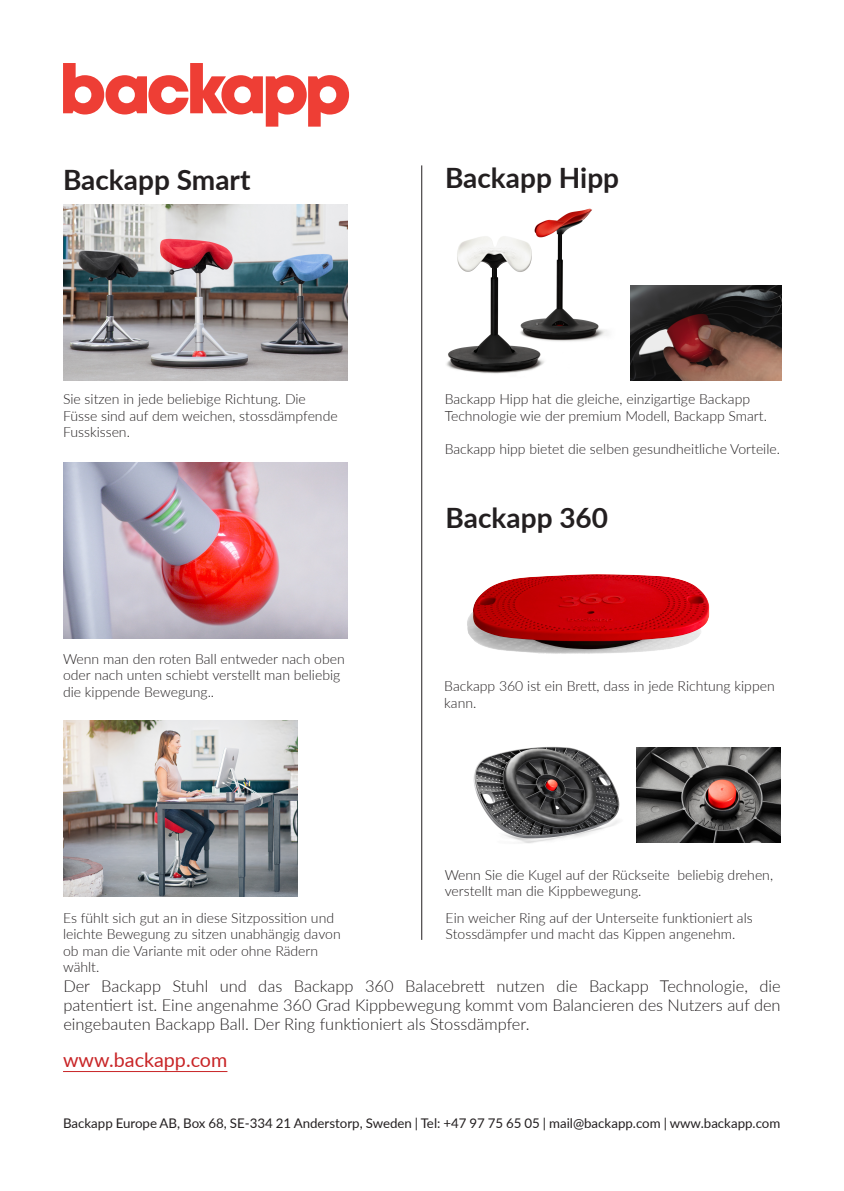
<style>
.page{position:relative;width:844px;height:1191px;background:#fff}
.page>*{position:absolute;margin:0;border:0;box-sizing:border-box;transform-origin:0 0}
.t1{font:700 28px "Lato";color:#231f20}
.t2{font:19.78px "Lato";color:#c82426}
.t3{font:300 16.45px/19.2px "Lato";color:#231f20;text-align:justify}
.t4{font:300 14px/16.4px "Lato";color:#231f20}
.t5{font:13.3px "Lato";color:#231f20}
</style>
<div class="page">
<svg style="left:63px;top:63px;width:286px;height:64px"></svg>
<img style="left:63px;top:204px;width:284px;height:176px">
<img style="left:446px;top:208px;width:162px;height:166px">
<img style="left:63px;top:462px;width:284px;height:176px">
<img style="left:63px;top:720px;width:235px;height:176px">
<img style="left:636px;top:747px;width:144px;height:95px">
<hr style="left:63px;top:1071px;width:164px;height:1px;background:#c82426">
<img style="left:473px;top:746px;width:147px;height:97px">
<img style="left:467px;top:574px;width:243px;height:80px">
<hr style="left:421px;top:165px;width:1px;height:775px;background:#231f20">
<img style="left:630px;top:286px;width:151px;height:94px">
<p class="t1" style="left:63px;top:159px;width:189px">Backapp Smart</p>
<p class="t4" style="left:63px;top:390px;width:276px">Sie sitzen in jede beliebige Richtung. Die<br>Füsse sind auf dem weichen, stossdämpfende<br>Fusskissen.</p>
<p class="t4" style="left:63px;top:650px;width:283px">Wenn man den roten Ball entweder nach oben oder nach unten schiebt verstellt man beliebig die kippende Bewegung..</p>
<p class="t4" style="left:63px;top:909px;width:279px">Es fühlt sich gut an in diese Sitzpossition und leichte Bewegung zu sitzen unabhängig davon ob man die Variante mit oder ohne Rädern wählt.</p>
<p class="t1" style="left:445px;top:158px;width:176px">Backapp Hipp</p>
<p class="t4" style="left:444px;top:390px;width:324px">Backapp Hipp hat die gleiche, einzigartige Backapp<br>Technologie wie der premium Modell, Backapp Smart.</p>
<p class="t4" style="left:444px;top:440px;width:337px">Backapp hipp bietet die selben gesundheitliche Vorteile.</p>
<p class="t1" style="left:445px;top:497px;width:164px">Backapp 360</p>
<p class="t4" style="left:444px;top:677px;width:332px">Backapp 360 ist ein Brett, dass in jede Richtung kippen kann.</p>
<p class="t4" style="left:444px;top:866px;width:330px">Wenn Sie die Kugel auf der Rückseite beliebig drehen, verstellt man die Kippbewegung.</p>
<p class="t4" style="left:445px;top:909px;width:308px">Ein weicher Ring auf der Unterseite funktioniert als<br>Stossdämpfer und macht das Kippen angenehm.</p>
<p class="t3" style="left:63px;top:975px;width:718px">Der Backapp Stuhl und das Backapp 360 Balacebrett nutzen die Backapp Technologie, die patentiert ist. Eine angenahme 360 Grad Kippbewegung kommt vom Balancieren des Nutzers auf den eingebauten Backapp Ball. Der Ring funktioniert als Stossdämpfer.</p>
<p class="t2" style="left:63px;top:1045px;width:166px">www.backapp.com</p>
<p class="t5" style="left:63px;top:1113px;width:718px">Backapp Europe AB, Box 68, SE-334 21 Anderstorp, Sweden | Tel: +47 97 75 65 05 | mail@backapp.com | www.backapp.com</p>
</div>
